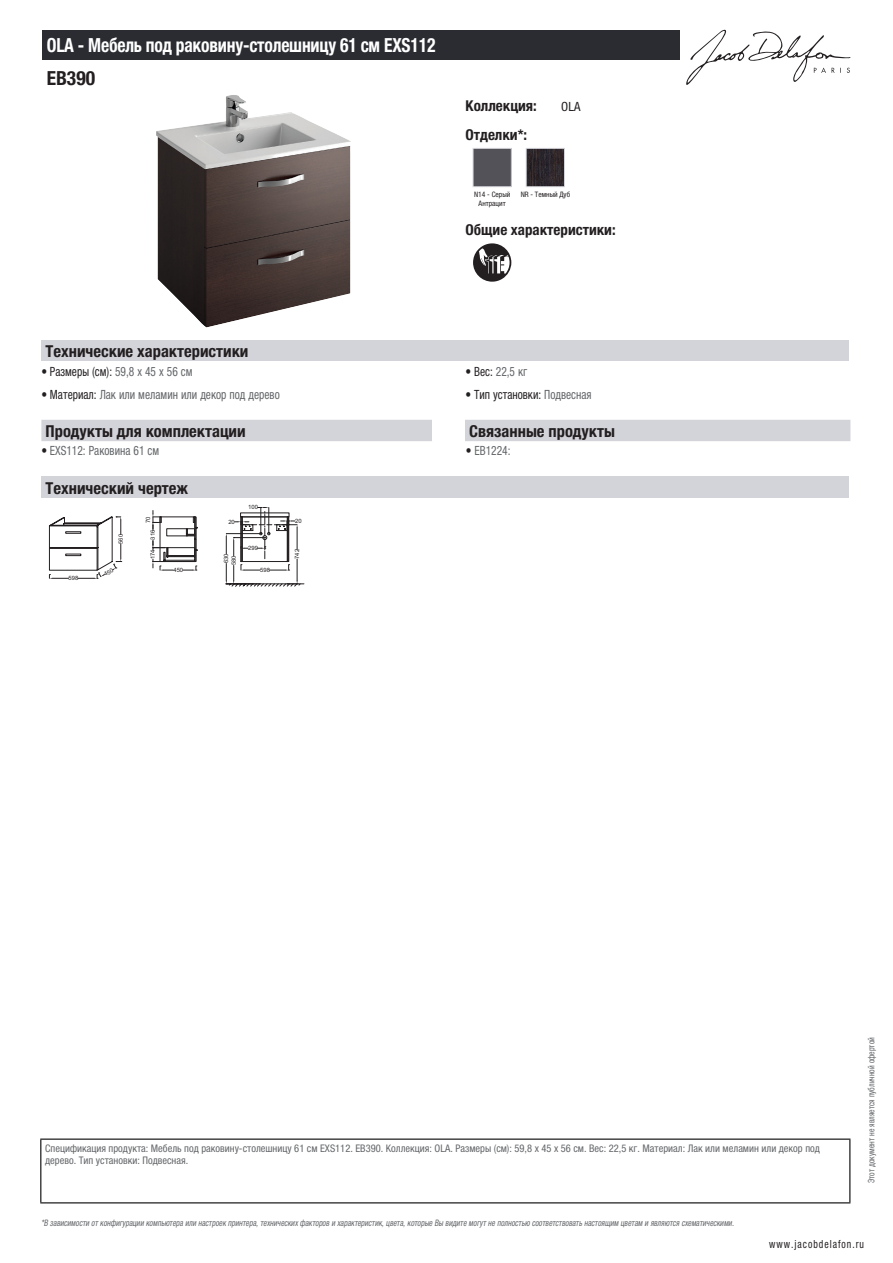
<style>
.page{position:relative;width:893px;height:1263px;background:#fff}
.page>*{position:absolute;margin:0;border:0;box-sizing:border-box;transform-origin:0 0}
.t1{font:700 condensed 19.5px "Helvetica Neue LTCYR";letter-spacing:-.01em;color:#fff;scale:.9 1}
.t2{font:700 condensed 19.5px "Helvetica Neue LTCYR";color:#231f20}
.t3{font:700 condensed 16.5px "Helvetica Neue LTCYR";color:#231f20}
.t4{font:700 condensed 15px "Helvetica Neue LTCYR";color:#231f20}
.t5{font:condensed 12.75px "Helvetica Neue LTCYR";color:#626568;scale:.9 1}
.t6{font:condensed 12.75px "Helvetica Neue LTCYR";color:#231f20;scale:.9 1}
.t7{font:condensed 12.75px "Helvetica Neue LTCYR";color:#231f20}
.t8{font:condensed 11.25px "Helvetica Neue LTCYR";letter-spacing:.1em;color:#231f20;scale:.87 1}
.t9{font:condensed 10.5px/12px "Helvetica Neue LTCYR";color:#626568}
.t10{font:italic condensed 9px "Helvetica Neue LTCYR";color:#626568;scale:.87 1}
.t11{font:condensed 9px "Helvetica Neue LTCYR";color:#626568;scale:.87 1}
.t12{font:condensed 7.5px/9px "Helvetica Neue LTCYR";color:#231f20;text-align:center}
.t13{font:5.85px "Arial";color:#231f20}
.s1{color:#626568}
.s2{color:#231f20}
</style>
<div class="page">
<svg style="left:686px;top:30px;width:164px;height:55px"></svg>
<img style="left:156px;top:95px;width:195px;height:232px">
<img style="left:475px;top:150px;width:35px;height:35px">
<div style="left:473px;top:148px;width:39px;height:39px;border:1px solid #d3d4da"></div>
<img style="left:528px;top:150px;width:35px;height:35px">
<div style="left:526px;top:148px;width:39px;height:39px;border:1px solid #d3d4da"></div>
<svg style="left:473px;top:243px;width:38px;height:39px"></svg>
<div style="left:41px;top:340px;width:808px;height:22px;background:#d3d4da"></div>
<div style="left:41px;top:420px;width:809px;height:21px;background:#d3d4da"></div>
<div style="left:432px;top:420px;width:33px;height:21px;background:#fff"></div>
<div style="left:41px;top:477px;width:808px;height:21px;background:#d3d4da"></div>
<hr style="left:226px;top:584px;width:78px;height:1px;background:#231f20">
<div style="left:43px;top:30px;width:637px;height:30px;background:#2a2c32"></div>
<hr style="left:40px;top:1138px;width:810px;height:2px;background:#040503">
<hr style="left:40px;top:1140px;width:1px;height:62px;background:#040503">
<hr style="left:849px;top:1140px;width:1px;height:62px;background:#040503">
<hr style="left:40px;top:1202px;width:810px;height:1px;background:#040503">
<svg style="left:49px;top:507px;width:252px;height:79px"></svg>
<h1 class="t1" style="left:47px;top:34px;width:433px">OLA - Мебель под раковину-столешницу 61 см EXS112</h1>
<h1 class="t2" style="left:47px;top:67px;width:50px">EB390</h1>
<h3 class="t4" style="left:466px;top:97px;width:73px">Коллекция:</h3>
<h3 class="t7" style="left:561px;top:99px;width:21px">OLA</h3>
<h3 class="t4" style="left:466px;top:126px;width:63px">Отделки*:</h3>
<p class="t12" style="left:474px;top:190px;width:38px">N14 - Серый<br>Антрацит</p>
<p class="t12" style="left:521px;top:190px;width:51px">NR - Темный Дуб</p>
<h3 class="t4" style="left:466px;top:221px;width:152px">Общие характеристики:</h3>
<h2 class="t3" style="left:46px;top:342px;width:204px">Технические характеристики</h2>
<h3 class="t6" style="left:41px;top:364px;width:169px">• Размеры (см): <span class="s1">59,8 x 45 x 56 см</span></h3>
<h3 class="t5" style="left:466px;top:364px;width:70px"><span class="s2">• Вес:</span> 22,5 кг</h3>
<h3 class="t5" style="left:41px;top:387px;width:266px"><span class="s2">• Материал:</span> Лак или меламин или декор под дерево</h3>
<h3 class="t6" style="left:466px;top:387px;width:142px">• Тип установки: <span class="s1">Подвесная</span></h3>
<h2 class="t3" style="left:46px;top:422px;width:202px">Продукты для комплектации</h2>
<h2 class="t3" style="left:469px;top:422px;width:147px">Связанные продукты</h2>
<h3 class="t5" style="left:41px;top:444px;width:132px"><span class="s2">•</span> EXS112: Раковина 61 см</h3>
<h3 class="t5" style="left:466px;top:444px;width:51px"><span class="s2">•</span> EB1224:</h3>
<h2 class="t3" style="left:46px;top:479px;width:144px">Технический чертеж</h2>
<p class="t13" style="left:69px;top:574px;width:11px">598</p>
<p class="t13" style="left:144px;top:523px;width:8px;rotate:-90deg">70</p>
<p class="t13" style="left:117px;top:544px;width:11px;rotate:-90deg">560</p>
<p class="t13" style="left:149px;top:540px;width:11px;rotate:-90deg">316</p>
<p class="t13" style="left:149px;top:559px;width:11px;rotate:-90deg">174</p>
<p class="t13" style="left:173px;top:566px;width:11px">450</p>
<p class="t13" style="left:248px;top:504px;width:11px">100</p>
<p class="t13" style="left:228px;top:518px;width:8px">20</p>
<p class="t13" style="left:295px;top:517px;width:8px">20</p>
<p class="t13" style="left:293px;top:559px;width:11px;rotate:-90deg">742</p>
<p class="t13" style="left:248px;top:544px;width:11px">299</p>
<p class="t13" style="left:222px;top:563px;width:11px;rotate:-90deg">630</p>
<p class="t13" style="left:230px;top:565px;width:11px;rotate:-90deg">580</p>
<p class="t13" style="left:260px;top:566px;width:11px">598</p>
<p class="t9" style="left:45px;top:1142px;width:776px">Спецификация продукта: Мебель под раковину-столешницу 61 см EXS112. EB390. Коллекция: OLA. Размеры (см): 59,8 x 45 x 56 см. Вес: 22,5 кг. Материал: Лак или меламин или декор под дерево. Тип установки: Подвесная.</p>
<p class="t10" style="left:41px;top:1218px;width:800px">*В зависимости отконфигурации компьютера или настроек принтера,техническихфакторов и характеристик,цвета,которые Вы видите могутне полностью соответствоватьнастоящим цветам и являются схематическими.</p>
<p class="t11" style="left:866px;top:1183px;width:169px;rotate:-90deg">Этот документ не является публичной офертой</p>
<p class="t8" style="left:769px;top:1237px;width:110px">www.jacobdelafon.ru</p>
</div>
